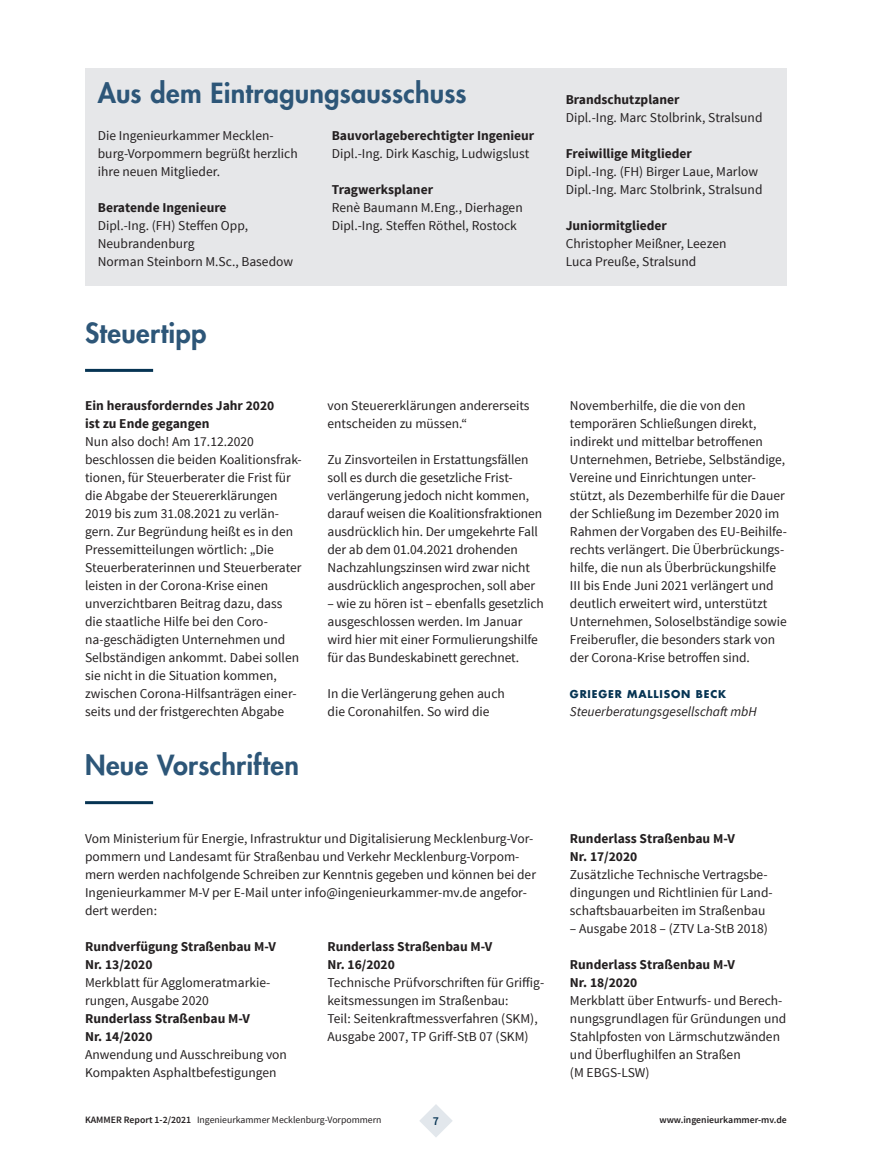
<style>
.page{position:relative;width:872px;height:1170px;background:#fff}
.page>*{position:absolute;margin:0;border:0;box-sizing:border-box;transform-origin:0 0}
.Überschrift_1{font:800 27px "Futura Std";letter-spacing:.01em;color:#2d5678}
.Absatz{font:13.5px/18px "Source Sans Pro";color:#231f20}
.Absatz-2{font:700 13.5px "Source Sans Pro";color:#231f20}
.Zwischenüberschrift{font:700 13.5px "Source Sans Pro";color:#231f20}
.Autor_Unterzeile{font:italic 13.5px "Source Sans Pro";color:#231f20}
.t1{font:600 12px "Source Sans Pro";color:#063453}
.Autor{font:700 10.5px "Futura Std";letter-spacing:.08em;color:#063453}
.t2{font:9.75px "Source Sans Pro";color:#231f20}
.t3{font:600 9.75px "Source Sans Pro";color:#231f20}
.s1{font-weight:600}
</style>
<div class="page">
<svg style="left:419px;top:1104px;width:34px;height:33px"></svg>
<div style="left:85px;top:68px;width:702px;height:218px;background:#e6e7e9"></div>
<hr style="left:85px;top:369px;width:68px;height:3px;background:#063453">
<hr style="left:85px;top:801px;width:68px;height:3px;background:#063453">
<p class="Überschrift_1" style="left:98px;top:76px;width:370px">Aus dem Eintragungsausschuss</p>
<p class="Absatz" style="left:98px;top:127px;width:201px">Die Ingenieurkammer Mecklen&shy;burg-Vorpommern begrüßt herzlich ihre neuen Mitglieder.</p>
<p class="Zwischenüberschrift" style="left:98px;top:199px;width:130px">Beratende Ingenieure</p>
<p class="Absatz" style="left:98px;top:217px;width:152px">Dipl.-Ing. (FH) Steffen Opp,<br>Neubrandenburg</p>
<p class="Absatz" style="left:98px;top:253px;width:197px">Norman Steinborn M.Sc., Basedow</p>
<p class="Zwischenüberschrift" style="left:332px;top:127px;width:204px">Bauvorlageberechtigter Ingenieur</p>
<p class="Absatz" style="left:332px;top:145px;width:199px">Dipl.-Ing. Dirk Kaschig, Ludwigslust</p>
<p class="Zwischenüberschrift" style="left:332px;top:181px;width:103px">Tragwerksplaner</p>
<p class="Absatz" style="left:332px;top:199px;width:192px">Renè Baumann M.Eng., Dierhagen</p>
<p class="Absatz" style="left:332px;top:217px;width:187px">Dipl.-Ing. Steffen Röthel, Rostock</p>
<p class="Überschrift_1" style="left:85px;top:315px;width:123px">Steuertipp</p>
<p class="Zwischenüberschrift" style="left:85px;top:397px;width:191px">Ein herausforderndes Jahr 2020</p>
<p class="Zwischenüberschrift" style="left:85px;top:415px;width:126px">ist zu Ende gegangen</p>
<p class="Absatz" style="left:85px;top:433px;width:218px">Nun also doch! Am 17.12.2020 beschlossen die beiden Koalitionsfrak&shy;tionen, für Steuerberater die Frist für die Abgabe der Steuererklärungen 2019 bis zum 31.08.2021 zu verlän&shy;gern. Zur Begründung heißt es in den Pressemitteilungen wörtlich: „Die Steuerberaterinnen und Steuerberater leisten in der Corona-Krise einen unverzichtbaren Beitrag dazu, dass die staatliche Hilfe bei den Coro&shy;na-geschädigten Unternehmen und Selbständigen ankommt. Dabei sollen sie nicht in die Situation kommen, zwischen Corona-Hilfsanträgen einer&shy;seits und der fristgerechten Abgabe</p>
<p class="Überschrift_1" style="left:85px;top:747px;width:215px">Neue Vorschriften</p>
<p class="Absatz" style="left:327px;top:397px;width:204px">von Steuererklärungen andererseits entscheiden zu müssen.“</p>
<p class="Absatz" style="left:327px;top:451px;width:216px">Zu Zinsvorteilen in Erstattungsfällen soll es durch die gesetzliche Frist&shy;verlängerung jedoch nicht kommen, darauf weisen die Koalitionsfraktionen ausdrücklich hin. Der umgekehrte Fall der ab dem 01.04.2021 drohenden Nachzahlungszinsen wird zwar nicht ausdrücklich angesprochen, soll aber</p>
<p class="Absatz" style="left:327px;top:595px;width:218px">– wie zu hören ist – ebenfalls gesetzlich ausgeschlossen werden. Im Januar wird hier mit einer Formulierungshilfe für das Bundeskabinett gerechnet.</p>
<p class="Absatz" style="left:327px;top:685px;width:179px">In die Verlängerung gehen auch die Coronahilfen. So wird die</p>
<p class="Zwischenüberschrift" style="left:566px;top:91px;width:115px">Brandschutzplaner</p>
<p class="Absatz" style="left:566px;top:109px;width:198px">Dipl.-Ing. Marc Stolbrink, Stralsund</p>
<p class="Zwischenüberschrift" style="left:566px;top:145px;width:128px">Freiwillige Mitglieder</p>
<p class="Absatz" style="left:566px;top:163px;width:194px">Dipl.-Ing. (FH) Birger Laue, Marlow</p>
<p class="Absatz" style="left:566px;top:181px;width:198px">Dipl.-Ing. Marc Stolbrink, Stralsund</p>
<p class="Zwischenüberschrift" style="left:566px;top:217px;width:103px">Juniormitglieder</p>
<p class="Absatz" style="left:566px;top:235px;width:162px">Christopher Meißner, Leezen</p>
<p class="Absatz" style="left:566px;top:253px;width:132px">Luca Preuße, Stralsund</p>
<p class="Absatz" style="left:570px;top:397px;width:218px">Novemberhilfe, die die von den temporären Schließungen direkt, indirekt und mittelbar betroffenen Unternehmen, Betriebe, Selbständige, Vereine und Einrichtungen unter&shy;stützt, als Dezemberhilfe für die Dauer der Schließung im Dezember 2020 im Rahmen der Vorgaben des EU-Beihilfe&shy;rechts verlängert. Die Überbrückungs&shy;hilfe, die nun als Überbrückungshilfe III bis Ende Juni 2021 verlängert und deutlich erweitert wird, unterstützt Unternehmen, Soloselbständige sowie Freiberufler, die besonders stark von der Corona-Krise betroffen sind.</p>
<p class="Autor" style="left:570px;top:687px;width:158px">GRIEGER MALLISON BECK</p>
<p class="Autor_Unterzeile" style="left:570px;top:703px;width:188px">Steuerberatungsgesellschaft mbH</p>
<p class="Absatz" style="left:85px;top:829px;width:452px">Vom Ministerium für Energie, Infrastruktur und Digitalisierung Mecklenburg-Vor&shy;pommern und Landesamt für Straßenbau und Verkehr Mecklenburg-Vorpom&shy;mern werden nachfolgende Schreiben zur Kenntnis gegeben und können bei der Ingenieurkammer M-V per E-Mail unter info@ingenieurkammer-mv.de angefor&shy;dert werden:</p>
<p class="Absatz-2" style="left:85px;top:937px;width:192px">Rundverfügung Straßenbau M-V</p>
<p class="Absatz-2" style="left:85px;top:955px;width:69px">Nr. 13/2020</p>
<p class="Absatz" style="left:85px;top:973px;width:187px">Merkblatt für Agglomeratmarkie&shy;rungen, Ausgabe 2020</p>
<p class="Absatz-2" style="left:85px;top:1009px;width:166px">Runderlass Straßenbau M-V</p>
<p class="Absatz-2" style="left:85px;top:1027px;width:69px">Nr. 14/2020</p>
<p class="Absatz" style="left:85px;top:1045px;width:203px">Anwendung und Ausschreibung von<br>Kompakten Asphaltbefestigungen</p>
<p class="Absatz-2" style="left:327px;top:937px;width:166px">Runderlass Straßenbau M-V</p>
<p class="Absatz-2" style="left:327px;top:955px;width:69px">Nr. 16/2020</p>
<p class="Absatz" style="left:327px;top:973px;width:218px">Technische Prüfvorschriften für Griffig&shy;keitsmessungen im Straßenbau:</p>
<p class="Absatz" style="left:327px;top:1009px;width:212px">Teil: Seitenkraftmessverfahren (SKM),<br>Ausgabe 2007, TP Griff-StB 07 (SKM)</p>
<p class="Absatz-2" style="left:570px;top:829px;width:166px">Runderlass Straßenbau M-V</p>
<p class="Absatz-2" style="left:570px;top:847px;width:69px">Nr. 17/2020</p>
<p class="Absatz" style="left:570px;top:865px;width:204px">Zusätzliche Technische Vertragsbe&shy;dingungen und Richtlinien für Land&shy;schaftsbauarbeiten im Straßenbau</p>
<p class="Absatz" style="left:570px;top:919px;width:199px">– Ausgabe 2018 – (ZTV La-StB 2018)</p>
<p class="Absatz-2" style="left:570px;top:955px;width:166px">Runderlass Straßenbau M-V</p>
<p class="Absatz-2" style="left:570px;top:973px;width:69px">Nr. 18/2020</p>
<p class="Absatz" style="left:570px;top:991px;width:218px">Merkblatt über Entwurfs- und Berech&shy;nungsgrundlagen für Gründungen und<br>Stahlpfosten von Lärmschutzwänden und Überflughilfen an Straßen<br>(M EBGS-LSW)</p>
<p class="t2" style="left:85px;top:1113px;width:298px"><span class="s1">KAMMER Report 1-2/2021</span> Ingenieurkammer Mecklenburg-Vorpommern</p>
<p class="t1" style="left:433px;top:1112px;width:8px">7</p>
<p class="t3" style="left:659px;top:1113px;width:129px">www.ingenieurkammer-mv.de</p>
</div>
